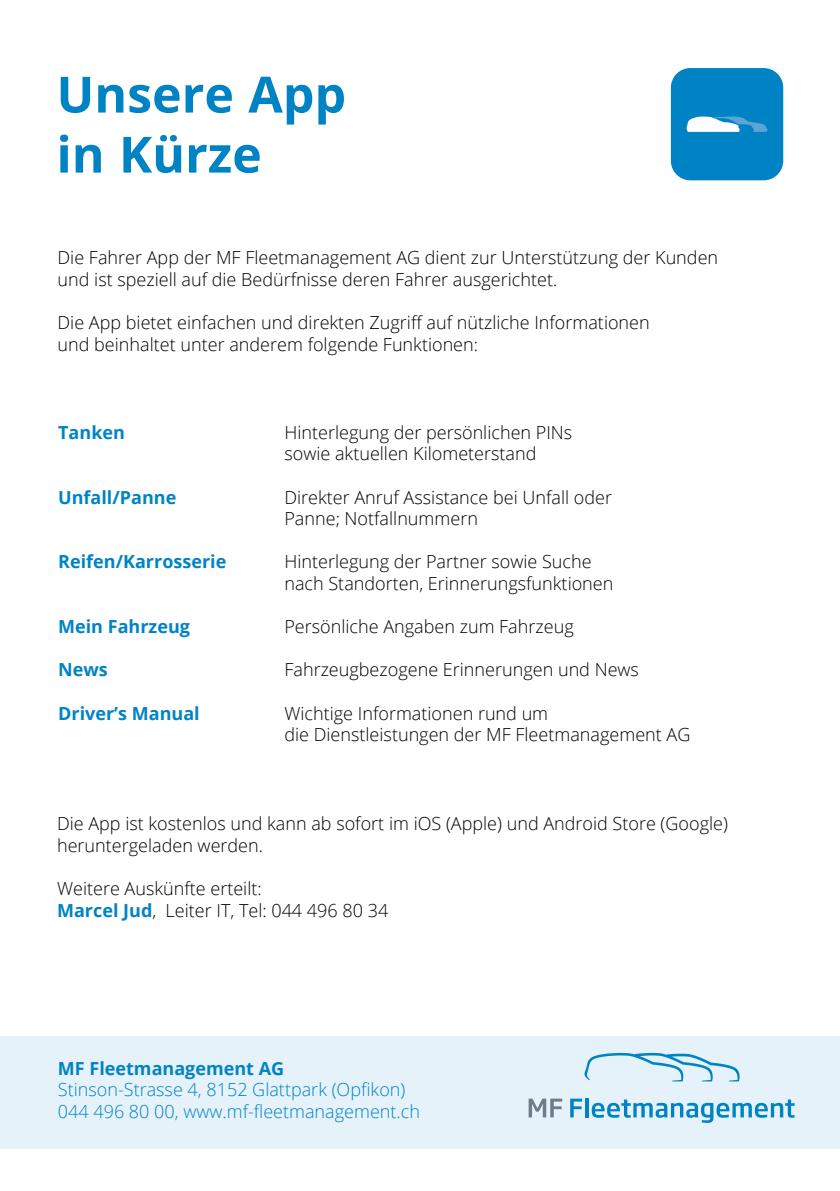
<style>
.page{position:relative;width:840px;height:1191px;background:#fff}
.page>*{position:absolute;margin:0;border:0;box-sizing:border-box;transform-origin:0 0}
.t1{font:700 50px/60px "Open Sans";color:#0083c5}
.t2{font:300 18px/21.6px "Open Sans";color:#000}
.t3{font:700 18px "Open Sans";color:#0083c5}
.t4{font:300 18px/21.6px "Open Sans";color:#0083c5}
.s1{font-weight:700;color:#0083c5}
</style>
<div class="page">
<div style="left:0;top:1036px;width:839px;height:112px;background:#e6f2f9"></div>
<div style="left:670px;top:68px;width:112px;height:112px;background:#0083c5;border-radius:20px"></div>
<svg style="left:686px;top:116px;width:82px;height:16px"></svg>
<svg style="left:528px;top:1098px;width:34px;height:19px"></svg>
<svg style="left:570px;top:1098px;width:12px;height:19px"></svg>
<hr style="left:585px;top:1097px;width:3px;height:20px;background:#0083c5">
<svg style="left:591px;top:1099px;width:203px;height:24px"></svg>
<svg style="left:584px;top:1053px;width:155px;height:28px"></svg>
<h1 class="t1" style="left:56px;top:63px;width:291px">Unsere App in Kürze</h1>
<p class="t2" style="left:58px;top:246px;width:661px">Die Fahrer App der MF Fleetmanagement AG dient zur Unterstützung der Kunden und ist speziell auf die Bedürfnisse deren Fahrer ausgerichtet.</p>
<p class="t2" style="left:58px;top:311px;width:593px">Die App bietet einfachen und direkten Zugriff auf nützliche Informationen und beinhaltet unter anderem folgende Funktionen:</p>
<p class="t3" style="left:58px;top:419px;width:68px">Tanken</p>
<p class="t2" style="left:284px;top:421px;width:289px">Hinterlegung der persönlichen PINs sowie aktuellen Kilometerstand</p>
<p class="t3" style="left:58px;top:484px;width:120px">Unfall/Panne</p>
<p class="t2" style="left:284px;top:486px;width:329px">Direkter Anruf Assistance bei Unfall oder<br>Panne; Notfallnummern</p>
<p class="t3" style="left:58px;top:549px;width:170px">Reifen/Karrosserie</p>
<p class="t2" style="left:284px;top:550px;width:330px">Hinterlegung der Partner sowie Suche nach Standorten, Erinnerungsfunktionen</p>
<p class="t3" style="left:58px;top:614px;width:133px">Mein Fahrzeug</p>
<p class="t2" style="left:284px;top:615px;width:291px">Persönliche Angaben zum Fahrzeug</p>
<p class="t3" style="left:58px;top:657px;width:51px">News</p>
<p class="t2" style="left:284px;top:658px;width:356px">Fahrzeugbezogene Erinnerungen und News</p>
<p class="t3" style="left:58px;top:700px;width:143px">Driver’s Manual</p>
<p class="t2" style="left:284px;top:702px;width:407px">Wichtige Informationen rund um<br>die Dienstleistungen der MF Fleetmanagement AG</p>
<p class="t2" style="left:57px;top:812px;width:672px">Die App ist kostenlos und kann ab sofort im iOS (Apple) und Android Store (Google) heruntergeladen werden.</p>
<p class="t2" style="left:57px;top:877px;width:332px">Weitere Auskünfte erteilt:<br><span class="s1">Marcel Jud</span>, Leiter IT, Tel: 044 496 80 34</p>
<p class="t3" style="left:58px;top:1055px;width:228px">MF Fleetmanagement AG</p>
<p class="t4" style="left:58px;top:1078px;width:363px">Stinson-Strasse 4, 8152 Glattpark (Opfikon)<br>044 496 80 00, www.mf-fleetmanagement.ch</p>
</div>
